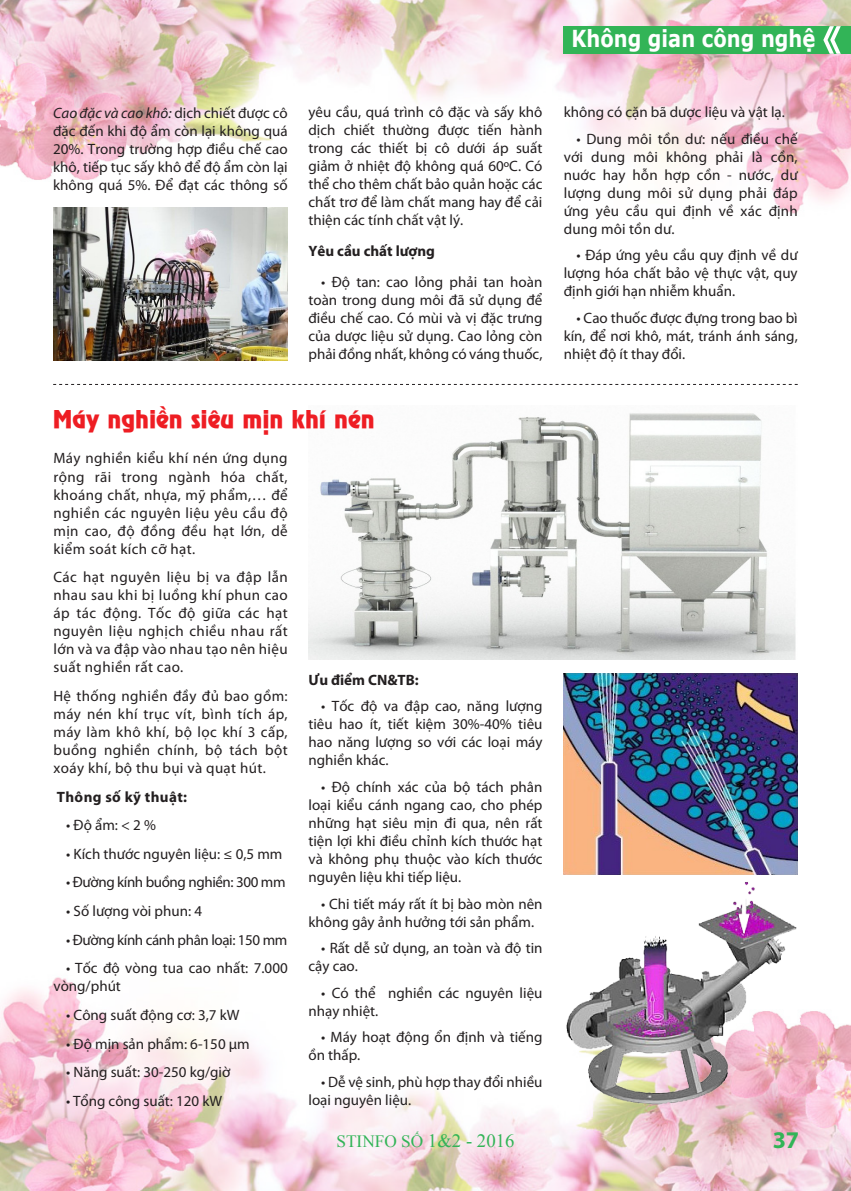
<style>
.page{position:relative;width:851px;height:1191px;background:#fff}
.page>*{position:absolute;margin:0;border:0;box-sizing:border-box;transform-origin:0 0}
.t1{font:24px "UVN Nguyen Du";color:#ee1d23}
.t2{font:700 24px "Myriad Pro";color:#32b457}
.t3{font:700 23.4px "Verdana";color:#fff;scale:.83 1}
.t4{font:17.25px "Times New Roman";color:#32b457}
.t5{font:15px/18px "Myriad Pro";color:#231f20;text-align:justify}
.t6{font:15px "Myriad Pro";letter-spacing:-.025em;color:#231f20}
.t7{font:700 15px "Myriad Pro";color:#231f20}
.t8{font:700 15px "Myriad Pro";letter-spacing:.025em;color:#231f20}
.s1{font-style:italic}
.s2{font-size:18.75px}
</style>
<div class="page">
<img style="left:0;top:977px;width:850px;height:214px">
<img style="left:0;top:0;width:850px;height:214px">
<div style="left:563px;top:26px;width:287px;height:28px;background:#32b457"></div>
<svg style="left:823px;top:26px;width:17px;height:28px"></svg>
<img style="left:308px;top:413px;width:488px;height:246px">
<img style="left:53px;top:208px;width:235px;height:153px">
<svg style="left:53px;top:384px;width:744px;height:1px"></svg>
<img style="left:563px;top:673px;width:234px;height:201px">
<img style="left:563px;top:882px;width:234px;height:224px">
<p class="t5" style="left:53px;top:103px;width:236px"><span class="s1">Cao đặc và cao khô:</span> dịch chiết được cô đặc đến khi độ ẩm còn lại không quá 20%. Trong trường hợp điều chế cao khô, tiếp tục sấy khô để độ ẩm còn lại không quá 5%. Để đạt các thông số</p>
<p class="t5" style="left:308px;top:103px;width:235px">yêu cầu, quá trình cô đặc và sấy khô dịch chiết thường được tiến hành trong các thiết bị cô dưới áp suất giảm ở nhiệt độ không quá 60ºC. Có thể cho thêm chất bảo quản hoặc các chất trơ để làm chất mang hay để cải thiện các tính chất vật lý.</p>
<p class="t7" style="left:308px;top:241px;width:128px">Yêu cầu chất lượng</p>
<p class="t5" style="left:308px;top:273px;width:235px;text-indent:13px">• Độ tan: cao lỏng phải tan hoàn toàn trong dung môi đã sử dụng để điều chế cao. Có mùi và vị đặc trưng của dược liệu sử dụng. Cao lỏng còn phải đồng nhất, không có váng thuốc,</p>
<p class="t1" style="left:53px;top:401px;width:323px">Máy nghiền siêu mịn khí nén</p>
<p class="t5" style="left:53px;top:449px;width:236px">Máy nghiền kiểu khí nén ứng dụng rộng rãi trong ngành hóa chất, khoáng chất, nhựa, mỹ phẩm,… để nghiền các nguyên liệu yêu cầu độ mịn cao, độ đồng đều hạt lớn, dễ kiểm soát kích cỡ hạt.</p>
<p class="t5" style="left:53px;top:568px;width:236px">Các hạt nguyên liệu bị va đập lẫn nhau sau khi bị luồng khí phun cao áp tác động. Tốc độ giữa các hạt nguyên liệu nghịch chiều nhau rất lớn và va đập vào nhau tạo nên hiệu suất nghiền rất cao.</p>
<p class="t5" style="left:53px;top:686px;width:236px">Hệ thống nghiền đầy đủ bao gồm: máy nén khí trục vít, bình tích áp, máy làm khô khí, bộ lọc khí 3 cấp, buồng nghiền chính, bộ tách bột xoáy khí, bộ thu bụi và quạt hút.</p>
<p class="t8" style="left:57px;top:786px;width:132px">Thông số kỹ thuật:</p>
<p class="t5" style="left:66px;top:816px;width:91px">• Độ ẩm: &lt; 2 %</p>
<p class="t5" style="left:66px;top:844px;width:218px">• Kích thước nguyên liệu: ≤ 0,5 mm</p>
<p class="t6" style="left:66px;top:873px;width:221px">• Đường kính buồng nghiền: 300 mm</p>
<p class="t5" style="left:66px;top:901px;width:137px">• Số lượng vòi phun: 4</p>
<p class="t6" style="left:66px;top:930px;width:223px">• Đường kính cánh phân loại: 150 mm</p>
<p class="t5" style="left:53px;top:959px;width:236px;text-indent:13px">• Tốc độ vòng tua cao nhất: 7.000 vòng/phút</p>
<p class="t5" style="left:66px;top:1005px;width:175px">• Công suất động cơ: 3,7 kW</p>
<p class="t5" style="left:66px;top:1034px;width:185px">• Độ mịn sản phẩm: 6-150 µm</p>
<p class="t5" style="left:66px;top:1063px;width:166px">• Năng suất: 30-250 kg/giờ</p>
<p class="t5" style="left:66px;top:1091px;width:157px">• Tổng công suất: 120 kW</p>
<p class="t7" style="left:308px;top:670px;width:112px">Ưu điểm CN&amp;TB:</p>
<p class="t5" style="left:308px;top:697px;width:235px;text-indent:13px">• Tốc độ va đập cao, năng lượng tiêu hao ít, tiết kiệm 30%-40% tiêu hao năng lượng so với các loại máy nghiền khác.</p>
<p class="t5" style="left:308px;top:777px;width:235px;text-indent:13px">• Độ chính xác của bộ tách phân loại kiểu cánh ngang cao, cho phép những hạt siêu mịn đi qua, nên rất tiện lợi khi điều chỉnh kích thước hạt và không phụ thuộc vào kích thước nguyên liệu khi tiếp liệu.</p>
<p class="t5" style="left:308px;top:894px;width:235px;text-indent:13px">• Chi tiết máy rất ít bị bào mòn nên không gây ảnh hưởng tới sản phẩm.</p>
<p class="t5" style="left:308px;top:938px;width:235px;text-indent:13px">• Rất dễ sử dụng, an toàn và độ tin cậy cao.</p>
<p class="t5" style="left:308px;top:983px;width:235px;text-indent:13px">• Có thể nghiền các nguyên liệu nhạy nhiệt.</p>
<p class="t5" style="left:308px;top:1027px;width:235px;text-indent:13px">• Máy hoạt động ổn định và tiếng ồn thấp.</p>
<p class="t5" style="left:308px;top:1072px;width:235px;text-indent:13px">• Dễ vệ sinh, phù hợp thay đổi nhiều loại nguyên liệu.</p>
<p class="t4" style="left:336px;top:1130px;width:179px">STINFO SỐ <span class="s2">1&amp;2 - 2016</span></p>
<h2 class="t3" style="left:571px;top:24px;width:295px">Không gian công nghệ</h2>
<p class="t5" style="left:563px;top:103px;width:223px">không có cặn bã dược liệu và vật lạ.</p>
<p class="t5" style="left:563px;top:130px;width:235px;text-indent:13px">• Dung môi tồn dư: nếu điều chế với dung môi không phải là cồn, nuớc hay hỗn hợp cồn - nước, dư lượng dung môi sử dụng phải đáp ứng yêu cầu qui định về xác định dung môi tồn dư.</p>
<p class="t5" style="left:563px;top:246px;width:235px;text-indent:13px">• Đáp ứng yêu cầu quy định về dư lượng hóa chất bảo vệ thực vật, quy định giới hạn nhiễm khuẩn.</p>
<p class="t5" style="left:563px;top:309px;width:235px;text-indent:13px">• Cao thuốc được đựng trong bao bì kín, để nơi khô, mát, tránh ánh sáng, nhiệt độ ít thay đổi.</p>
<p class="t2" style="left:772px;top:1124px;width:28px">37</p>
</div>
